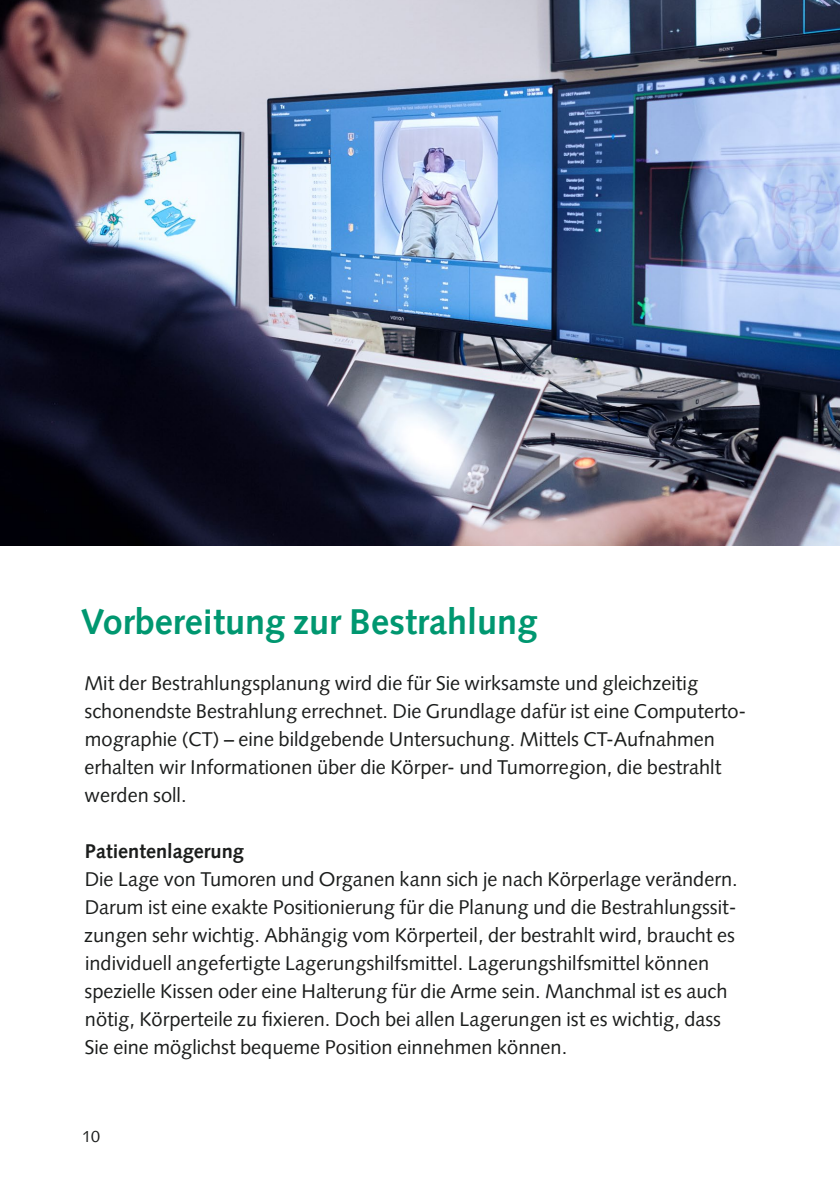
<style>
.page{position:relative;width:840px;height:1191px;background:#fff}
.page>*{position:absolute;margin:0;border:0;box-sizing:border-box;transform-origin:0 0}
.t1{font:700 36px "Syntax LT Pro";color:#009770}
.t2{font:20px/28px "Syntax LT Pro";color:#1b1d1c}
.t3{font:700 20px "Syntax LT Pro";color:#1b1d1c}
.t4{font:16px "Syntax LT Pro";color:#1b1d1c}
</style>
<div class="page">
<img style="left:0;top:0;width:839px;height:546px">
<h1 class="t1" style="left:81px;top:600px;width:458px">Vorbereitung zur Bestrahlung</h1>
<p class="t2" style="left:84px;top:669px;width:663px">Mit der Bestrahlungsplanung wird die für Sie wirksamste und gleichzeitig schonendste Bestrahlung errechnet. Die Grundlage dafür ist eine Computerto&shy;mographie (CT) – eine bildgebende Untersuchung. Mittels CT-Aufnahmen erhalten wir Informationen über die Körper- und Tumorregion, die bestrahlt werden soll.</p>
<p class="t3" style="left:85px;top:839px;width:160px">Patientenlagerung</p>
<p class="t2" style="left:84px;top:865px;width:654px">Die Lage von Tumoren und Organen kann sich je nach Körperlage verändern.<br>Darum ist eine exakte Positionierung für die Planung und die Bestrahlungssit&shy;zungen sehr wichtig. Abhängig vom Körperteil, der bestrahlt wird, braucht es individuell angefertigte Lagerungshilfsmittel. Lagerungshilfsmittel können spezielle Kissen oder eine Halterung für die Arme sein. Manchmal ist es auch nötig, Körperteile zu fixieren. Doch bei allen Lagerungen ist es wichtig, dass Sie eine möglichst bequeme Position einnehmen können.</p>
<p class="t4" style="left:82px;top:1127px;width:19px">10</p>
</div>
